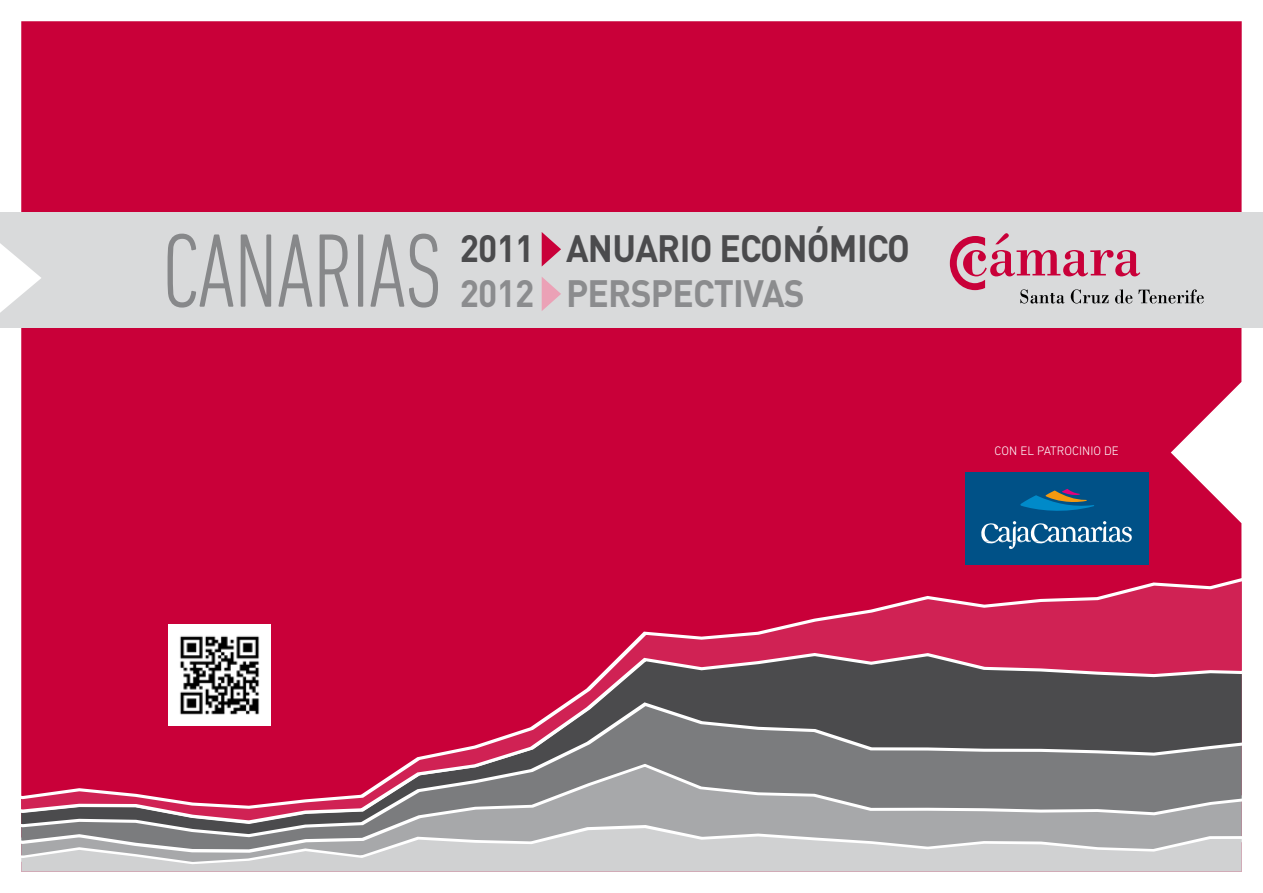
<style>
.page{position:relative;width:1263px;height:893px;background:#fff}
.page>*{position:absolute;margin:0;border:0;box-sizing:border-box;transform-origin:0 0}
.t1{font:300 condensed 106.2px "DIN Next LT Pro";letter-spacing:-.02em;color:#87888a;scale:.94 1}
.t2{font:700 37.65px "DIN Pro";letter-spacing:-.02em;color:#4b4b4d;scale:.94 1}
.t3{font:700 37.65px "DIN Pro";letter-spacing:-.02em;color:#8b8c8e;scale:.94 1}
.t4{font:300 12.6px "DIN Next LT Pro";color:#fff}
</style>
<div class="page">
<div style="left:21px;top:21px;width:1221px;height:548px;background:#c90039"></div>
<div style="left:0;top:212px;width:1263px;height:115px;background:#d9dadb"></div>
<svg style="left:0;top:243px;width:41px;height:70px"></svg>
<svg style="left:21px;top:569px;width:1221px;height:256px;background:#a9395a"></svg>
<svg style="left:21px;top:828px;width:1221px;height:44px;background:#c2c2c4"></svg>
<svg style="left:542px;top:232px;width:19px;height:34px"></svg>
<svg style="left:542px;top:277px;width:19px;height:34px"></svg>
<svg style="left:950px;top:233px;width:253px;height:70px"></svg>
<img style="left:169px;top:624px;width:101px;height:102px">
<div style="left:965px;top:473px;width:183px;height:92px;background:#005187"></div>
<svg style="left:1020px;top:489px;width:74px;height:22px"></svg>
<svg style="left:981px;top:521px;width:151px;height:28px"></svg>
<h1 class="t1" style="left:162px;top:211px;width:300px">CANARIAS</h1>
<p class="t2" style="left:460px;top:222px;width:480px">2011 ANUARIO ECONÓMICO</p>
<p class="t3" style="left:460px;top:268px;width:369px">2012 PERSPECTIVAS</p>
<p class="t4" style="left:995px;top:444px;width:126px">CON EL PATROCINIO DE</p>
</div>
